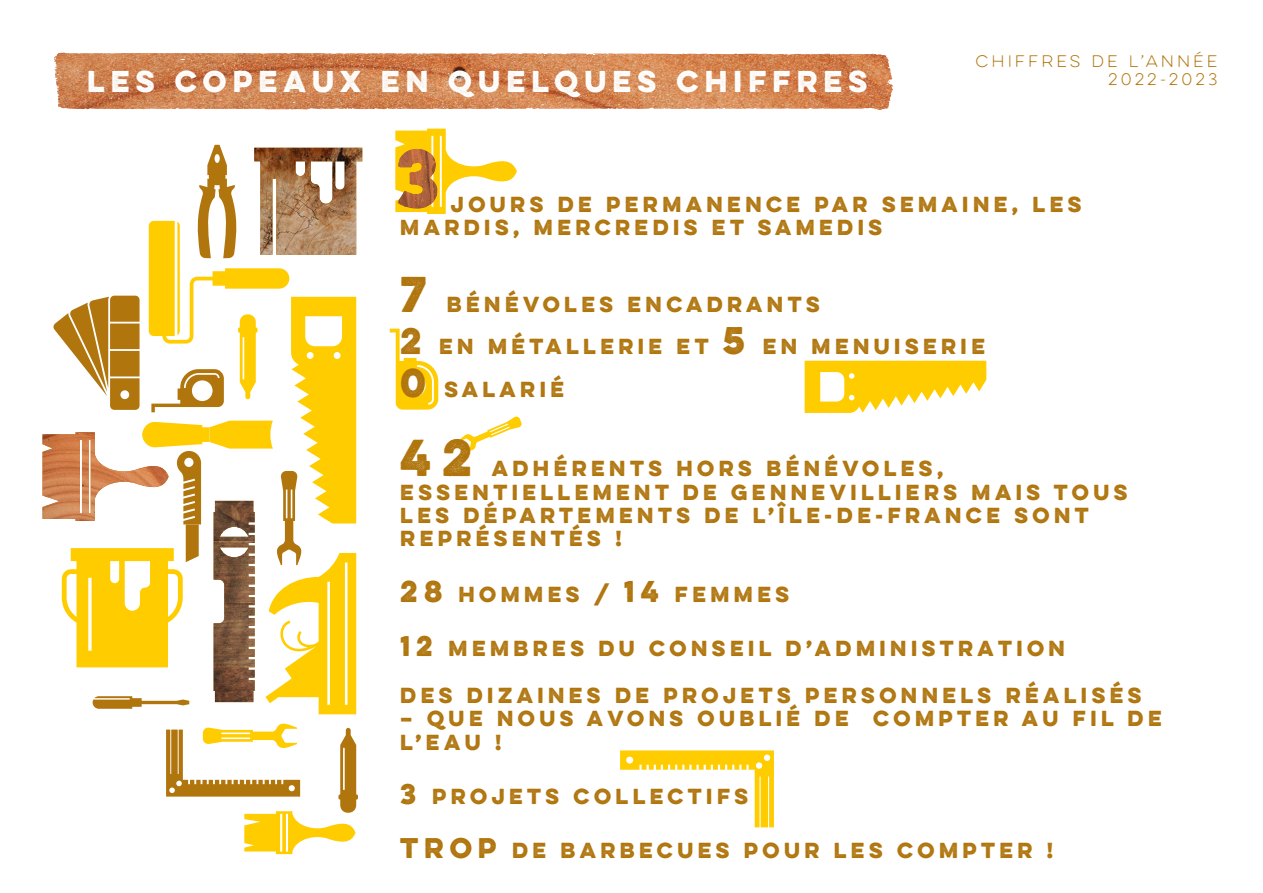
<style>
.page{position:relative;width:1263px;height:893px;background:#fff}
.page>*{position:absolute;margin:0;border:0;box-sizing:border-box;transform-origin:0 0}
.t1{font:700 46.5px "Lulo One";color:#b0750d}
.t2{font:700 45px "Lulo One";color:#b0750d}
.t3{font:700 27px "Lulo One";color:#fff}
.t4{font:700 19.5px/23.4px "Lulo One";color:#b0750d}
.t5{font:15px/18px "Lulo One";color:#b0750d;text-align:right}
.s1{font-size:33px}
.s2{font-size:34.5px}
.s3{font-size:36px}
.s4{font-size:27px}
.s5{font-size:25.5px}
</style>
<div class="page">
<svg style="left:85px;top:53px;width:808px;height:57px;background:#d28758"></svg>
<img style="left:54px;top:53px;width:31px;height:56px">
<svg style="left:805px;top:361px;width:181px;height:52px"></svg>
<svg style="left:620px;top:750px;width:154px;height:77px"></svg>
<svg style="left:166px;top:723px;width:192px;height:131px"></svg>
<svg style="left:459px;top:416px;width:63px;height:36px"></svg>
<svg style="left:43px;top:145px;width:319px;height:569px"></svg>
<svg style="left:390px;top:329px;width:48px;height:81px"></svg>
<svg style="left:395px;top:129px;width:122px;height:85px"></svg>
<img style="left:398px;top:149px;width:39px;height:59px">
<h3 class="t3" style="left:87px;top:60px;width:788px">LES COPEAUX EN QUELQUES CHIFFRES</h3>
<p class="t5" style="left:975px;top:52px;width:246px">CHIFFRES DE L’ANNÉE<br>2022-2023</p>
<p class="t4" style="left:400px;top:192px;width:687px;text-indent:51px">JOURS DE PERMANENCE PAR SEMAINE, LES<br>MARDIS, MERCREDIS ET SAMEDIS</p>
<h2 class="t2" style="left:400px;top:260px;width:38px">7</h2>
<p class="t4" style="left:400px;top:283px;width:591px;line-height:41.4px;text-indent:47px">BÉNÉVOLES ENCADRANTS<br><span class="s1">2</span> EN MÉTALLERIE ET <span class="s2">5</span> EN MENUISERIE</p>
<p class="t4" style="left:400px;top:377px;width:170px"><span class="s3">0</span> SALARIÉ</p>
<h1 class="t1" style="left:400px;top:422px;width:84px">42</h1>
<p class="t4" style="left:400px;top:456px;width:733px;text-indent:92px">ADHÉRENTS HORS BÉNÉVOLES,<br>ESSENTIELLEMENT DE GENNEVILLIERS MAIS TOUS<br>LES DÉPARTEMENTS DE L’ÎLE-DE-FRANCE SONT<br>REPRÉSENTÉS !</p>
<p class="t4" style="left:400px;top:582px;width:395px"><span class="s4">28</span> HOMMES / <span class="s4">14</span> FEMMES</p>
<p class="t4" style="left:400px;top:636px;width:671px"><span class="s5">12</span> MEMBRES DU CONSEIL D’ADMINISTRATION</p>
<p class="t4" style="left:400px;top:683px;width:747px">DES DIZAINES DE PROJETS PERSONNELS RÉALISÉS</p>
<p class="t4" style="left:400px;top:706px;width:767px">– QUE NOUS AVONS OUBLIÉ DE COMPTER AU FIL DE<br>L’EAU !</p>
<p class="t4" style="left:400px;top:784px;width:354px"><span class="s5">3</span> PROJETS COLLECTIFS</p>
<p class="t4" style="left:400px;top:838px;width:659px"><span class="s5">TROP</span> DE BARBECUES POUR LES COMPTER !</p>
</div>
